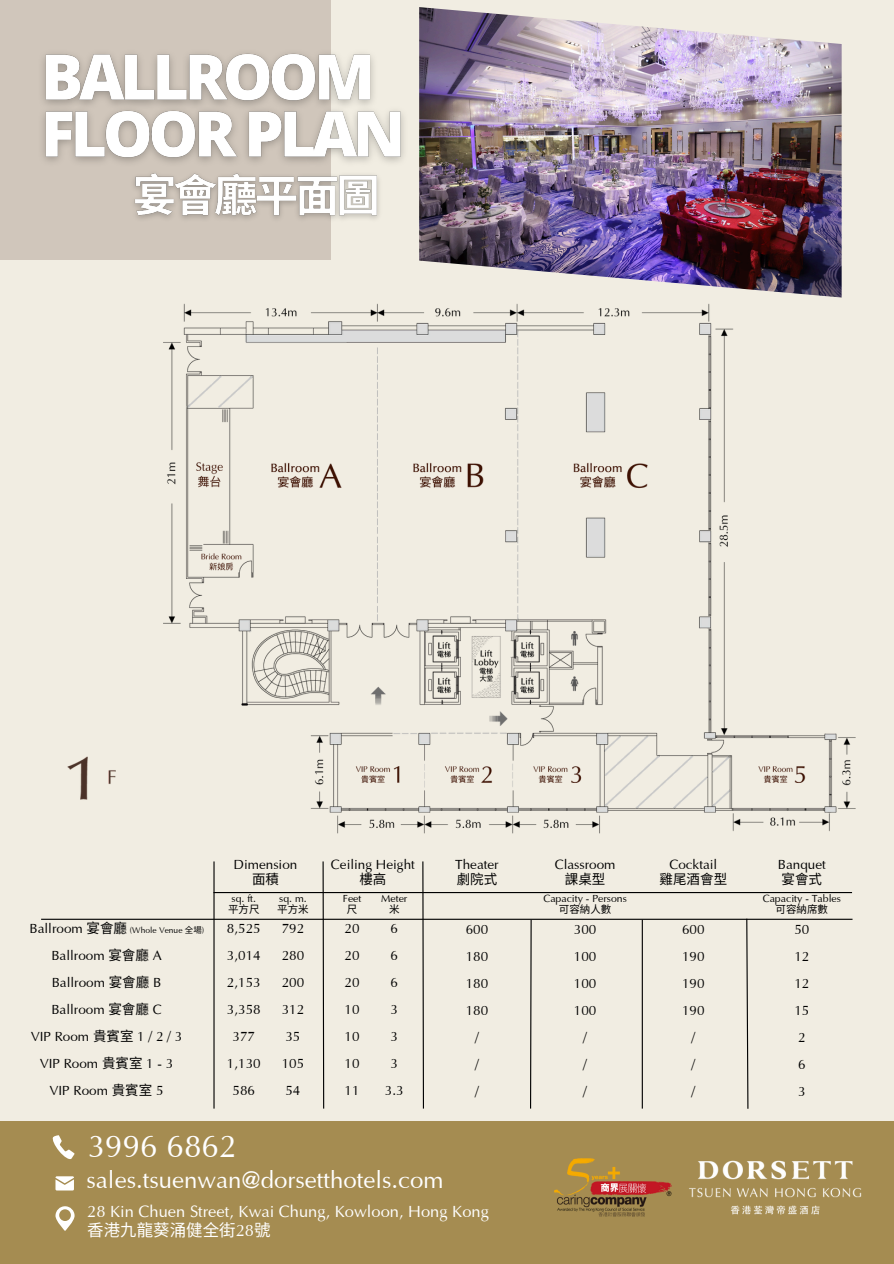
<style>
.page{position:relative;width:894px;height:1264px;background:#fff}
.page>*{position:absolute;margin:0;border:0;box-sizing:border-box;transform-origin:0 0}
.t1{font:31.5px "Optima";color:#fff}
.t2{font:24px "Optima";color:#fff}
.t3{font:16.5px/19.2px "Optima";color:#fff}
.t4{font:13.5px/27px "Optima";color:#000;text-align:center}
.t5{font:10.5px "Optima";color:#000}
.t6{font:10.5px "Noto Sans CJ Ksc";color:#000}
.t7{font:8.4px "Optima";color:#000}
.s1{font-family:"Noto Sans CJ Ksc"}
</style>
<div class="page">
<div style="left:0;top:0;width:893px;height:1263px;background:#f1ede2"></div>
<hr style="left:41px;top:918px;width:811px;height:1px;background:#000">
<hr style="left:213px;top:861px;width:1px;height:247px;background:#000">
<svg style="left:322px;top:861px;width:3px;height:248px"></svg>
<svg style="left:421px;top:861px;width:3px;height:248px"></svg>
<svg style="left:529px;top:918px;width:3px;height:191px"></svg>
<hr style="left:641px;top:919px;width:1px;height:189px;background:#000">
<svg style="left:745px;top:918px;width:3px;height:191px"></svg>
<hr style="left:213px;top:892px;width:638px;height:1px;background:#000">
<div style="left:0;top:0;width:330px;height:259px;background:#d0c6bb"></div>
<img style="left:67px;top:290px;width:789px;height:544px">
<img style="left:43px;top:33px;width:361px;height:132px">
<img style="left:133px;top:165px;width:246px;height:63px">
<img style="left:419px;top:7px;width:422px;height:290px">
<div style="left:0;top:1120px;width:893px;height:143px;background:#a58c51"></div>
<svg style="left:55px;top:1176px;width:18px;height:14px"></svg>
<svg style="left:55px;top:1206px;width:20px;height:24px"></svg>
<svg style="left:52px;top:1135px;width:22px;height:24px"></svg>
<img style="left:689px;top:1160px;width:173px;height:55px">
<img style="left:554px;top:1158px;width:118px;height:59px">
<p class="t4" style="left:233px;top:858px;width:65px;line-height:14.5px">Dimension<span class="s1">面積</span></p>
<p class="t4" style="left:331px;top:858px;width:85px;line-height:14.5px">Ceiling Height<span class="s1">樓高</span></p>
<h6 class="t4" style="left:455px;top:858px;width:45px;line-height:14.5px;text-align:left">Theater<span class="s1">劇院式</span></h6>
<h6 class="t4" style="left:554px;top:858px;width:62px;line-height:14.5px">Classroom<span class="s1">課桌型</span></h6>
<h6 class="t4" style="left:659px;top:858px;width:69px;line-height:14.5px">Cocktail<br><span class="s1">雞尾酒會型</span></h6>
<h6 class="t4" style="left:777px;top:858px;width:49px;line-height:14.5px;text-align:left">Banquet<span class="s1">宴會式</span></h6>
<p class="t5" style="left:231px;top:894px;width:26px">sq. ft.</p>
<p class="t6" style="left:228px;top:900px;width:33px">平方尺</p>
<h6 class="t5" style="left:279px;top:894px;width:29px">sq. m.</h6>
<h6 class="t6" style="left:277px;top:900px;width:32px">平方米</h6>
<h6 class="t5" style="left:342px;top:894px;width:20px">Feet</h6>
<h6 class="t6" style="left:347px;top:900px;width:12px">尺</h6>
<h6 class="t5" style="left:381px;top:894px;width:28px">Meter</h6>
<p class="t6" style="left:389px;top:900px;width:11px">米</p>
<p class="t5" style="left:543px;top:894px;width:85px">Capacity - Persons</p>
<p class="t6" style="left:558px;top:900px;width:54px">可容納人數</p>
<p class="t5" style="left:762px;top:894px;width:80px">Capacity - Tables</p>
<p class="t6" style="left:775px;top:900px;width:54px">可容納席數</p>
<p class="t4" style="left:30px;top:915px;width:99px">Ballroom <span class="s1">宴會廳</span></p>
<p class="t4" style="left:51px;top:942px;width:112px">Ballroom <span class="s1">宴會廳</span> A</p>
<p class="t4" style="left:52px;top:969px;width:111px">Ballroom <span class="s1">宴會廳</span> B</p>
<p class="t4" style="left:51px;top:996px;width:112px">Ballroom <span class="s1">宴會廳</span> C</p>
<p class="t4" style="left:31px;top:1023px;width:153px">VIP Room <span class="s1">貴賓室</span> 1 / 2 / 3</p>
<p class="t4" style="left:40px;top:1050px;width:135px">VIP Room <span class="s1">貴賓室</span> 1 - 3</p>
<p class="t4" style="left:49px;top:1077px;width:116px">VIP Room <span class="s1">貴賓室</span> 5</p>
<p class="t7" style="left:130px;top:927px;width:76px">(Whole Venue <span class="s1">全場</span>)</p>
<p class="t4" style="left:227px;top:915px;width:35px">8,525<br>3,014<br>2,153<br>3,358<br>377<br>1,130<br>586</p>
<p class="t4" style="left:281px;top:915px;width:24px;text-align:left">792<br>280<br>200<br>312<br>35<br>105<br>54</p>
<h6 class="t4" style="left:344px;top:915px;width:17px;text-align:justify">20<br>20<br>20<br>10<br>10<br>10<br>11</h6>
<h6 class="t4" style="left:385px;top:915px;width:20px">6<br>6<br>6<br>3<br>3<br>3<br>3.3</h6>
<h6 class="t4" style="left:465px;top:917px;width:24px">600<br>180<br>180<br>180 /<br>/<br>/</h6>
<h6 class="t4" style="left:573px;top:917px;width:24px">300<br>100<br>100<br>100 /<br>/<br>/</h6>
<h6 class="t4" style="left:682px;top:917px;width:24px">600<br>190<br>190<br>190 /<br>/<br>/</h6>
<h6 class="t4" style="left:794px;top:917px;width:17px;text-align:left">50<br>12<br>12<br>15<br>2<br>6<br>3</h6>
<h3 class="t1" style="left:88px;top:1133px;width:150px">3996 6862</h3>
<p class="t2" style="left:87px;top:1169px;width:358px">sales.tsuenwan@dorsetthotels.com</p>
<p class="t3" style="left:87px;top:1203px;width:403px">28 Kin Chuen Street, Kwai Chung, Kowloon, Hong Kong<span class="s1">香港九龍葵涌健全街</span>28<span class="s1">號</span></p>
</div>
